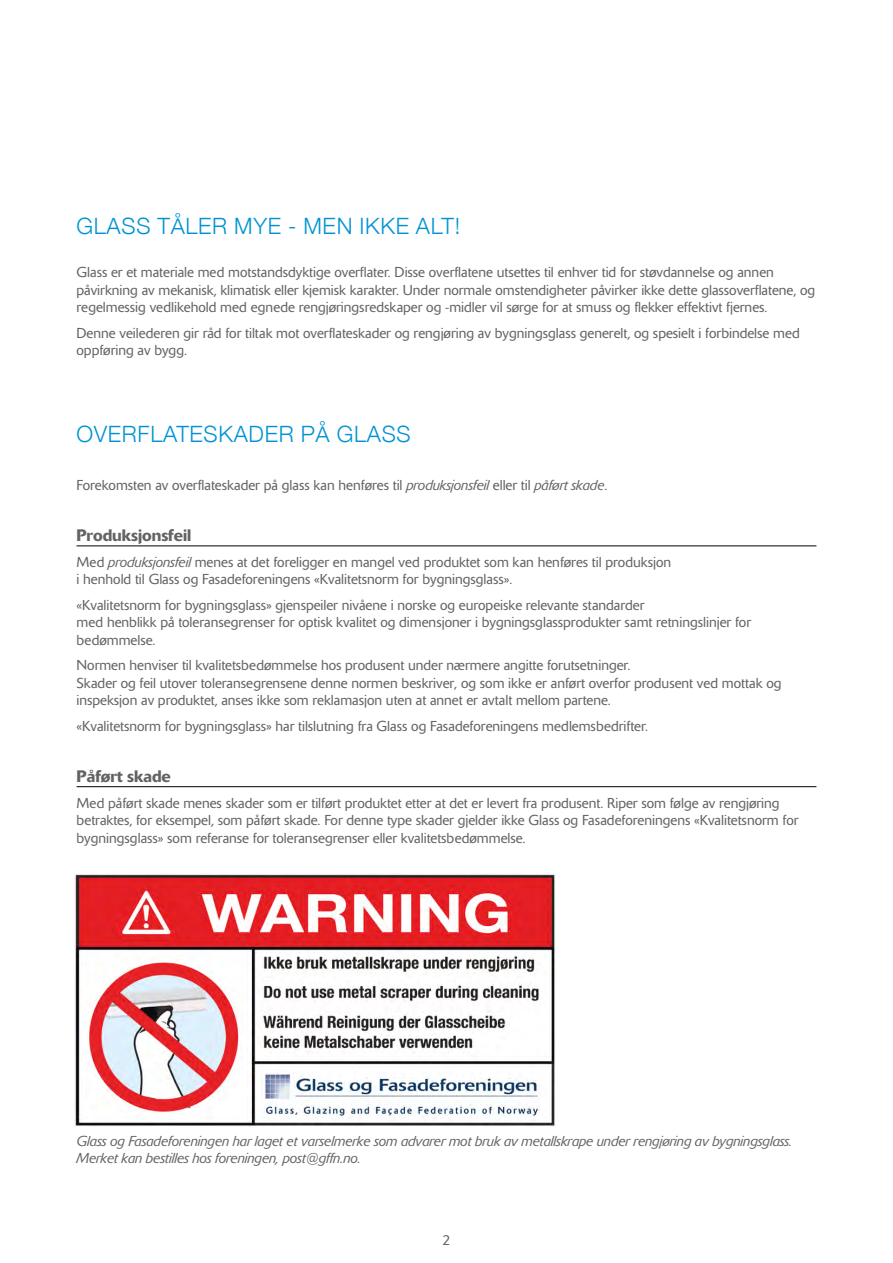
<style>
.page{position:relative;width:893px;height:1263px;background:#fff}
.page>*{position:absolute;margin:0;border:0;box-sizing:border-box;transform-origin:0 0}
.Mellomtittel{font:300 22.5px "Helvetica Neue";letter-spacing:.03em;color:#0093d3}
.Mellomtittel_liten{font:500 16.5px "Delta";color:#646363}
.Brødtekst{font:300 14.25px/17.2px "Delta";color:#646363}
.Brødtekst-2{font:italic 300 14.25px/17.2px "Delta";color:#646363}
.s1{font-style:italic}
</style>
<div class="page">
<hr style="left:77px;top:546px;width:739px;height:1px;background:#000">
<hr style="left:77px;top:786px;width:739px;height:1px;background:#000">
<img style="left:74px;top:873px;width:481px;height:253px">
<p class="Mellomtittel" style="left:77px;top:208px;width:385px">GLASS TÅLER MYE - MEN IKKE ALT!</p>
<p class="Brødtekst" style="left:77px;top:264px;width:740px">Glass er et materiale med motstandsdyktige overflater. Disse overflatene utsettes til enhver tid for støvdannelse og annen påvirkning av mekanisk, klimatisk eller kjemisk karakter. Under normale omstendigheter påvirker ikke dette glassoverflatene, og regelmessig vedlikehold med egnede rengjøringsredskaper og -midler vil sørge for at smuss og flekker effektivt fjernes.</p>
<p class="Brødtekst" style="left:77px;top:324px;width:725px">Denne veilederen gir råd for tiltak mot overflateskader og rengjøring av bygningsglass generelt, og spesielt i forbindelse med oppføring av bygg.</p>
<p class="Mellomtittel" style="left:77px;top:416px;width:336px">OVERFLATESKADER PÅ GLASS</p>
<p class="Brødtekst" style="left:77px;top:476px;width:532px">Forekomsten av overflateskader på glass kan henføres til <span class="s1">produksjonsfeil</span> eller til <span class="s1">påført skade</span>.</p>
<p class="Mellomtittel_liten" style="left:77px;top:526px;width:116px">Produksjonsfeil</p>
<p class="Brødtekst" style="left:77px;top:554px;width:596px">Med <span class="s1">produksjonsfeil</span> menes at det foreligger en mangel ved produktet som kan henføres til produksjon i henhold til Glass og Fasadeforeningens «Kvalitetsnorm for bygningsglass».</p>
<p class="Brødtekst" style="left:77px;top:597px;width:676px">«Kvalitetsnorm for bygningsglass» gjenspeiler nivåene i norske og europeiske relevante standarder<br>med henblikk på toleransegrenser for optisk kvalitet og dimensjoner i bygningsglassprodukter samt retningslinjer for bedømmelse.</p>
<p class="Brødtekst" style="left:77px;top:657px;width:706px">Normen henviser til kvalitetsbedømmelse hos produsent under nærmere angitte forutsetninger.<br>Skader og feil utover toleransegrensene denne normen beskriver, og som ikke er anført overfor produsent ved mottak og inspeksjon av produktet, anses ikke som reklamasjon uten at annet er avtalt mellom partene.</p>
<p class="Brødtekst" style="left:77px;top:717px;width:573px">«Kvalitetsnorm for bygningsglass» har tilslutning fra Glass og Fasadeforeningens medlemsbedrifter.</p>
<p class="Mellomtittel_liten" style="left:77px;top:766px;width:96px">Påført skade</p>
<p class="Brødtekst" style="left:77px;top:795px;width:723px">Med påført skade menes skader som er tilført produktet etter at det er levert fra produsent. Riper som følge av rengjøring betraktes, for eksempel, som påført skade. For denne type skader gjelder ikke Glass og Fasadeforeningens «Kvalitetsnorm for bygningsglass» som referanse for toleransegrenser eller kvalitetsbedømmelse.</p>
<p class="Brødtekst-2" style="left:77px;top:1133px;width:717px">Glass og Fasadeforeningen har laget et varselmerke som advarer mot bruk av metallskrape under rengjøring av bygningsglass.<br>Merket kan bestilles hos foreningen, post@gffn.no.</p>
<p class="Brødtekst" style="left:442px;top:1231px;width:10px">2</p>
</div>
